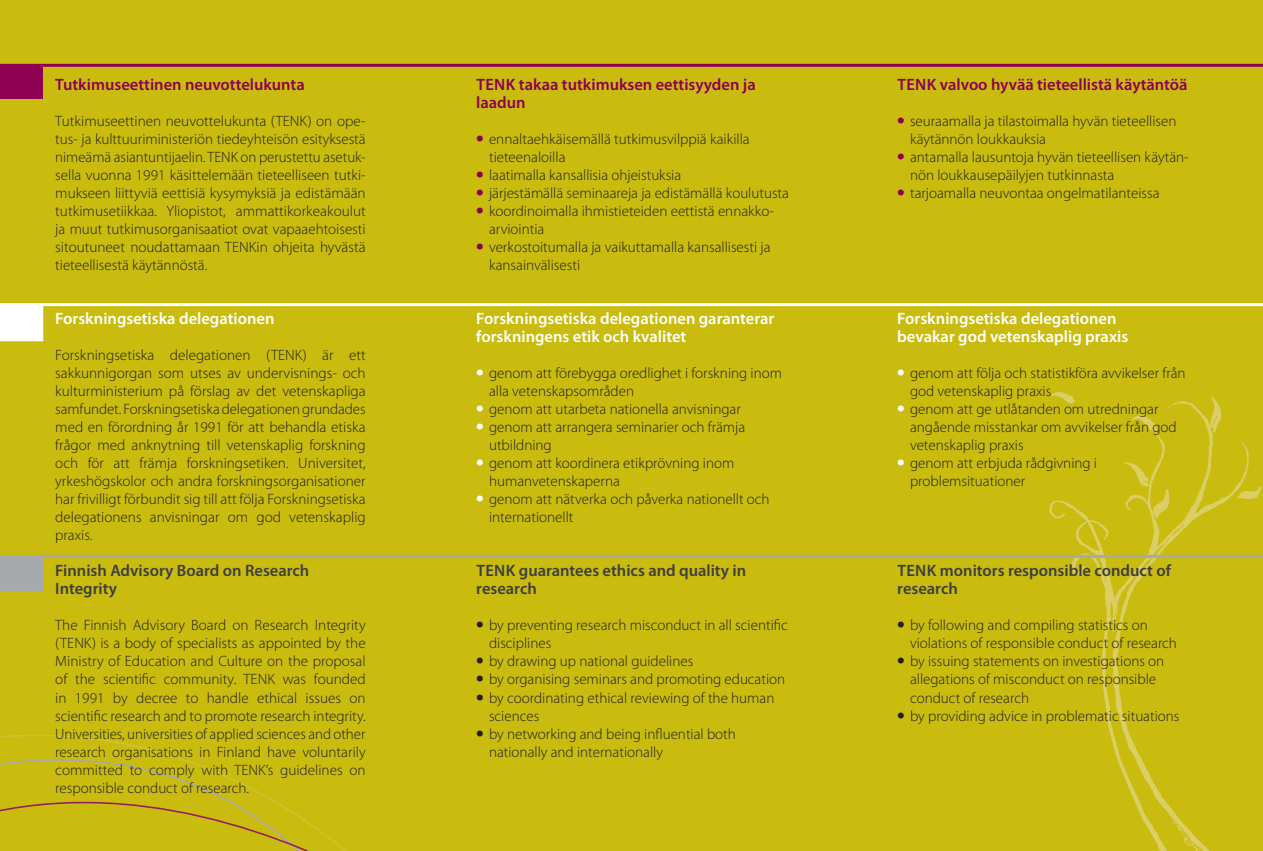
<style>
.page{position:relative;width:1263px;height:851px;background:#fff}
.page>*{position:absolute;margin:0;border:0;box-sizing:border-box;transform-origin:0 0}
.väliotsikko_3{font:600 16.5px/18px "Myriad Pro";color:#fff}
.väliotsikko_3-2{font:600 16.5px/18px "Myriad Pro";color:#3e3e3f}
.väliotsikko_3-3{font:600 16.5px/18px "Myriad Pro";color:#8d0052}
.leipis_sv{font:300 15px/18px "Myriad Pro";color:#231f20}
.leipis_en{font:300 15px/18px "Myriad Pro";color:#231f20;text-align:justify}
.leipis{font:300 15px/18px "Myriad Pro";color:#231f20;text-align:justify}
.s1{font-weight:900;font-size:21px;color:#8d0052}
.s2{font-weight:900;font-size:21px;color:#fff}
.s3{font-weight:900;font-size:21px}
</style>
<div class="page">
<div style="left:0;top:0;width:1263px;height:850px;background:#c9bc0e"></div>
<svg style="left:0;top:735px;width:345px;height:115px"></svg>
<img style="left:1046px;top:392px;width:217px;height:458px">
<div style="left:0;top:65px;width:43px;height:34px;background:#8d0052"></div>
<div style="left:0;top:306px;width:43px;height:35px;background:#fff"></div>
<div style="left:0;top:555px;width:43px;height:35px;background:#a8a9ad"></div>
<hr style="left:0;top:64px;width:1263px;height:3px;background:#8d0052">
<hr style="left:0;top:303px;width:1263px;height:3px;background:#fff">
<hr style="left:0;top:555px;width:1263px;height:3px;background:#a8a9ad">
<p class="väliotsikko_3-3" style="left:55px;top:75px;width:251px">Tutkimuseettinen neuvottelukunta</p>
<p class="leipis" style="left:55px;top:112px;width:312px">Tutkimuseettinen neuvottelukunta (TENK) on ope&shy;tus- ja kulttuuriministeriön tiedeyhteisön esityksestä nimeämä asiantuntijaelin. TENK on perustettu asetuk&shy;sella vuonna 1991 käsittelemään tieteelliseen tutki&shy;mukseen liittyviä eettisiä kysymyksiä ja edistämään tutkimusetiikkaa. Yliopistot, ammattikorkeakoulut ja muut tutkimusorganisaatiot ovat vapaaehtoisesti sitoutuneet noudattamaan TENKin ohjeita hyvästä tieteellisestä käytännöstä.</p>
<p class="väliotsikko_3" style="left:55px;top:309px;width:221px">Forskningsetiska delegationen</p>
<p class="leipis_sv" style="left:55px;top:346px;width:312px;text-align:justify">Forskningsetiska delegationen (TENK) är ett sakkunnigorgan som utses av undervisnings- och kulturministerium på förslag av det vetenskapliga samfundet. Forskningsetiska delegationen grundades med en förordning år 1991 för att behandla etiska frågor med anknytning till vetenskaplig forskning och för att främja forskningsetiken. Universitet, yrkeshögskolor och andra forskningsorganisationer har frivilligt förbundit sig till att följa Forskningsetiska delegationens anvisningar om god vetenskaplig praxis.</p>
<p class="väliotsikko_3-2" style="left:55px;top:561px;width:256px">Finnish Advisory Board on Research<br>Integrity</p>
<p class="leipis_en" style="left:55px;top:616px;width:312px">The Finnish Advisory Board on Research Integrity (TENK) is a body of specialists as appointed by the Ministry of Education and Culture on the proposal of the scientific community. TENK was founded in 1991 by decree to handle ethical issues on scientific research and to promote research integrity.<br>Universities, universities of applied sciences and other research organisations in Finland have voluntarily committed to comply with TENK’s guidelines on responsible conduct of research.</p>
<p class="väliotsikko_3-3" style="left:476px;top:75px;width:281px">TENK takaa tutkimuksen eettisyyden ja laadun</p>
<p class="leipis_sv" style="left:489px;top:130px;width:262px;text-indent:-13px"><span class="s1">••</span> ennaltaehkäisemällä tutkimusvilppiä kaikilla tieteenaloilla</p>
<p class="leipis_sv" style="left:476px;top:166px;width:206px"><span class="s1">••</span> laatimalla kansallisia ohjeistuksia</p>
<p class="leipis_sv" style="left:476px;top:184px;width:314px"><span class="s1">••</span> järjestämällä seminaareja ja edistämällä koulutusta</p>
<p class="leipis_sv" style="left:489px;top:202px;width:286px;text-indent:-13px"><span class="s1">••</span> koordinoimalla ihmistieteiden eettistä ennakko&shy;arviointia</p>
<p class="leipis_sv" style="left:489px;top:238px;width:283px;text-indent:-13px"><span class="s1">••</span> verkostoitumalla ja vaikuttamalla kansallisesti ja kansainvälisesti</p>
<p class="väliotsikko_3" style="left:476px;top:309px;width:300px">Forskningsetiska delegationen garanterar forskningens etik och kvalitet</p>
<p class="leipis_sv" style="left:489px;top:364px;width:295px;text-indent:-13px"><span class="s2">•</span> genom att förebygga oredlighet i forskning inom alla vetenskapsområden</p>
<p class="leipis_sv" style="left:476px;top:400px;width:266px"><span class="s2">•</span> genom att utarbeta nationella anvisningar</p>
<p class="leipis_sv" style="left:489px;top:418px;width:258px;text-indent:-13px"><span class="s2">•</span> genom att arrangera seminarier och främja utbildning</p>
<p class="leipis_sv" style="left:489px;top:454px;width:247px;text-indent:-13px"><span class="s2">•</span> genom att koordinera etikprövning inom humanvetenskaperna</p>
<p class="leipis_sv" style="left:489px;top:490px;width:282px;text-indent:-13px"><span class="s2">•</span> genom att nätverka och påverka nationellt och internationellt</p>
<p class="väliotsikko_3-2" style="left:476px;top:561px;width:271px">TENK guarantees ethics and quality in research</p>
<p class="leipis_sv" style="left:489px;top:616px;width:300px;text-indent:-13px"><span class="s3">••</span> by preventing research misconduct in all scientific disciplines</p>
<p class="leipis_sv" style="left:476px;top:652px;width:218px"><span class="s3">••</span> by drawing up national guidelines</p>
<p class="leipis_sv" style="left:476px;top:670px;width:310px"><span class="s3">••</span> by organising seminars and promoting education</p>
<p class="leipis_sv" style="left:489px;top:688px;width:287px;text-indent:-13px"><span class="s3">••</span> by coordinating ethical reviewing of the human sciences</p>
<p class="leipis_sv" style="left:489px;top:724px;width:248px;text-indent:-13px"><span class="s3">••</span> by networking and being influential both nationally and internationally</p>
<p class="väliotsikko_3-3" style="left:897px;top:75px;width:292px">TENK valvoo hyvää tieteellistä käytäntöä</p>
<p class="leipis_sv" style="left:910px;top:112px;width:268px;text-indent:-13px"><span class="s1">••</span> seuraamalla ja tilastoimalla hyvän tieteellisen käytännön loukkauksia</p>
<p class="leipis_sv" style="left:910px;top:148px;width:280px;text-indent:-13px"><span class="s1">••</span> antamalla lausuntoja hyvän tieteellisen käytän&shy;nön loukkausepäilyjen tutkinnasta</p>
<p class="leipis_sv" style="left:897px;top:184px;width:264px"><span class="s1">••</span> tarjoamalla neuvontaa ongelmatilanteissa</p>
<p class="väliotsikko_3" style="left:897px;top:309px;width:232px">Forskningsetiska delegationen bevakar god vetenskaplig praxis</p>
<p class="leipis_sv" style="left:910px;top:364px;width:277px;text-indent:-13px"><span class="s2">•</span> genom att följa och statistikföra avvikelser från god vetenskaplig praxis</p>
<p class="leipis_sv" style="left:910px;top:400px;width:268px;text-indent:-13px"><span class="s2">•</span> genom att ge utlåtanden om utredningar angående misstankar om avvikelser från god vetenskaplig praxis</p>
<p class="leipis_sv" style="left:910px;top:454px;width:189px;text-indent:-13px"><span class="s2">•</span> genom att erbjuda rådgivning i problemsituationer</p>
<p class="väliotsikko_3-2" style="left:897px;top:561px;width:275px">TENK monitors responsible conduct of research</p>
<p class="leipis_sv" style="left:910px;top:616px;width:268px;text-indent:-13px"><span class="s3">••</span> by following and compiling statistics on violations of responsible conduct of research</p>
<p class="leipis_sv" style="left:910px;top:652px;width:256px;text-indent:-13px"><span class="s3">••</span> by issuing statements on investigations on allegations of misconduct on responsible conduct of research</p>
<p class="leipis_sv" style="left:897px;top:706px;width:284px"><span class="s3">••</span> by providing advice in problematic situations</p>
</div>
